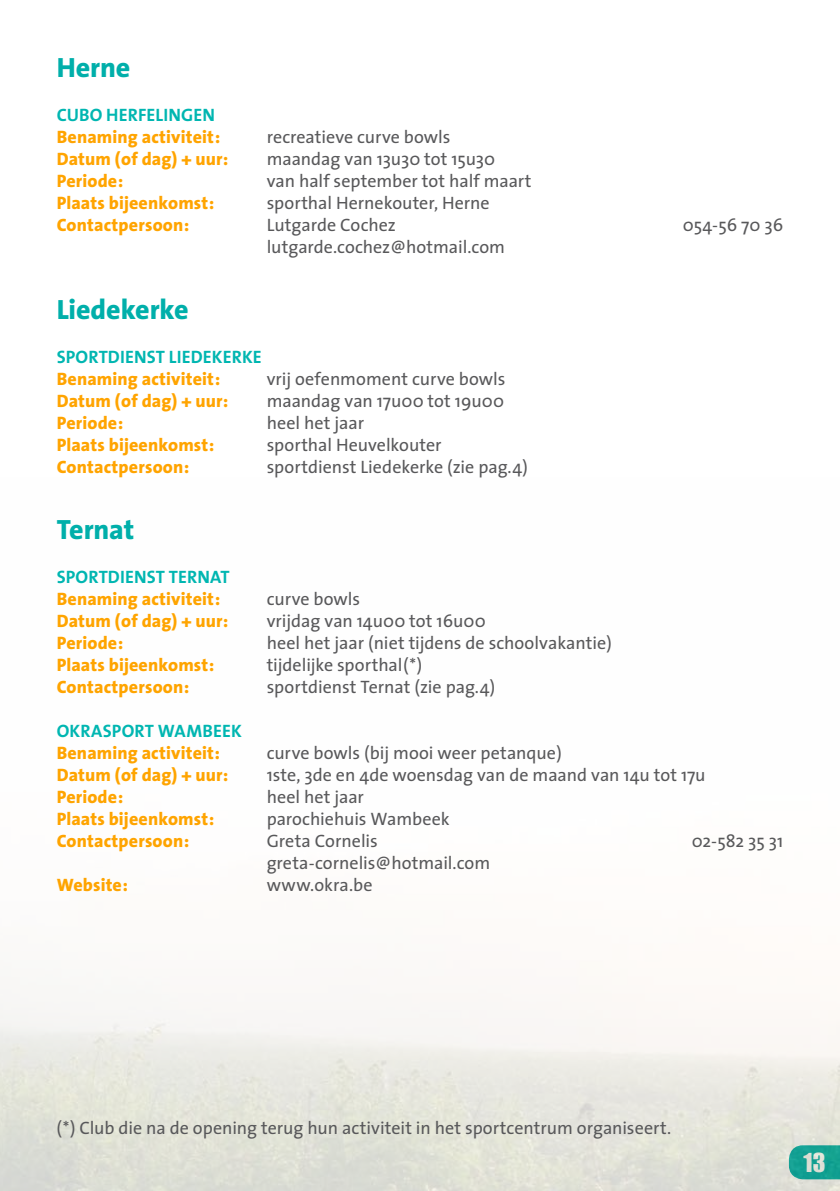
<style>
.page{position:relative;width:840px;height:1191px;background:#fff}
.page>*{position:absolute;margin:0;border:0;box-sizing:border-box;transform-origin:0 0}
.t1{font:800 28px "The Sans";letter-spacing:-.005em;color:#00afaa}
.t2{font:24px "Impact";color:#fff}
.t3{font:18px "The Sans";color:#58585a}
.t4{font:800 18px "The Sans";letter-spacing:.01em;color:#ffa400}
.t5{font:700 18px "The Sans";letter-spacing:.005em;color:#00b6b1}
</style>
<div class="page">
<img style="left:0;top:998px;width:839px;height:193px">
<h1 class="t1" style="left:57px;top:44px;width:75px">Herne</h1>
<p class="t5" style="left:57px;top:100px;width:160px">CUBO HERFELINGEN</p>
<p class="t4" style="left:57px;top:121px;width:165px">Benaming activiteit:</p>
<p class="t3" style="left:266px;top:122px;width:185px">recreatieve curve bowls</p>
<p class="t4" style="left:57px;top:143px;width:173px">Datum (of dag) + uur:</p>
<p class="t3" style="left:266px;top:144px;width:230px">maandag van 13u30 tot 15u30</p>
<p class="t4" style="left:57px;top:165px;width:68px">Periode:</p>
<p class="t3" style="left:266px;top:166px;width:266px">van half september tot half maart</p>
<p class="t4" style="left:57px;top:187px;width:159px">Plaats bijeenkomst:</p>
<p class="t3" style="left:266px;top:188px;width:224px">sporthal Hernekouter, Herne</p>
<p class="t4" style="left:57px;top:209px;width:134px">Contactpersoon:</p>
<p class="t3" style="left:266px;top:210px;width:131px">Lutgarde Cochez</p>
<p class="t3" style="left:682px;top:210px;width:102px">054-56 70 36</p>
<p class="t3" style="left:266px;top:232px;width:240px">lutgarde.cochez@hotmail.com</p>
<h1 class="t1" style="left:57px;top:286px;width:133px">Liedekerke</h1>
<p class="t5" style="left:57px;top:342px;width:206px">SPORTDIENST LIEDEKERKE</p>
<p class="t4" style="left:57px;top:363px;width:165px">Benaming activiteit:</p>
<p class="t3" style="left:266px;top:364px;width:240px">vrij oefenmoment curve bowls</p>
<p class="t4" style="left:57px;top:385px;width:173px">Datum (of dag) + uur:</p>
<p class="t3" style="left:266px;top:386px;width:239px">maandag van 17u00 tot 19u00</p>
<p class="t4" style="left:57px;top:407px;width:68px">Periode:</p>
<p class="t3" style="left:266px;top:408px;width:99px">heel het jaar</p>
<p class="t4" style="left:57px;top:429px;width:159px">Plaats bijeenkomst:</p>
<p class="t3" style="left:266px;top:430px;width:176px">sporthal Heuvelkouter</p>
<p class="t4" style="left:57px;top:451px;width:134px">Contactpersoon:</p>
<p class="t3" style="left:266px;top:452px;width:262px">sportdienst Liedekerke (zie pag.4)</p>
<h1 class="t1" style="left:57px;top:506px;width:79px">Ternat</h1>
<p class="t5" style="left:57px;top:562px;width:174px">SPORTDIENST TERNAT</p>
<p class="t4" style="left:57px;top:583px;width:165px">Benaming activiteit:</p>
<p class="t3" style="left:266px;top:584px;width:95px">curve bowls</p>
<p class="t4" style="left:57px;top:605px;width:173px">Datum (of dag) + uur:</p>
<p class="t3" style="left:266px;top:606px;width:220px">vrijdag van 14u00 tot 16u00</p>
<p class="t4" style="left:57px;top:627px;width:68px">Periode:</p>
<p class="t3" style="left:266px;top:628px;width:346px">heel het jaar (niet tijdens de schoolvakantie)</p>
<p class="t4" style="left:57px;top:649px;width:159px">Plaats bijeenkomst:</p>
<p class="t3" style="left:266px;top:650px;width:157px">tijdelijke sporthal(*)</p>
<p class="t4" style="left:57px;top:671px;width:134px">Contactpersoon:</p>
<p class="t3" style="left:266px;top:672px;width:230px">sportdienst Ternat (zie pag.4)</p>
<p class="t5" style="left:57px;top:716px;width:186px">OKRASPORT WAMBEEK</p>
<p class="t4" style="left:57px;top:737px;width:165px">Benaming activiteit:</p>
<p class="t3" style="left:266px;top:738px;width:296px">curve bowls (bij mooi weer petanque)</p>
<p class="t4" style="left:57px;top:759px;width:173px">Datum (of dag) + uur:</p>
<p class="t3" style="left:266px;top:760px;width:440px">1ste, 3de en 4de woensdag van de maand van 14u tot 17u</p>
<p class="t4" style="left:57px;top:781px;width:68px">Periode:</p>
<p class="t3" style="left:266px;top:782px;width:99px">heel het jaar</p>
<p class="t4" style="left:57px;top:803px;width:159px">Plaats bijeenkomst:</p>
<p class="t3" style="left:266px;top:804px;width:184px">parochiehuis Wambeek</p>
<p class="t4" style="left:57px;top:825px;width:134px">Contactpersoon:</p>
<p class="t3" style="left:266px;top:826px;width:112px">Greta Cornelis</p>
<p class="t3" style="left:691px;top:826px;width:93px">02-582 35 31</p>
<p class="t3" style="left:266px;top:848px;width:225px">greta-cornelis@hotmail.com</p>
<p class="t4" style="left:57px;top:869px;width:73px">Website:</p>
<p class="t3" style="left:266px;top:870px;width:107px">www.okra.be</p>
<p class="t3" style="left:57px;top:1113px;width:615px">(*) Club die na de opening terug hun activiteit in het sportcentrum organiseert.</p>
<h2 class="t2" style="left:803px;top:1143px;width:23px">13</h2>
</div>
